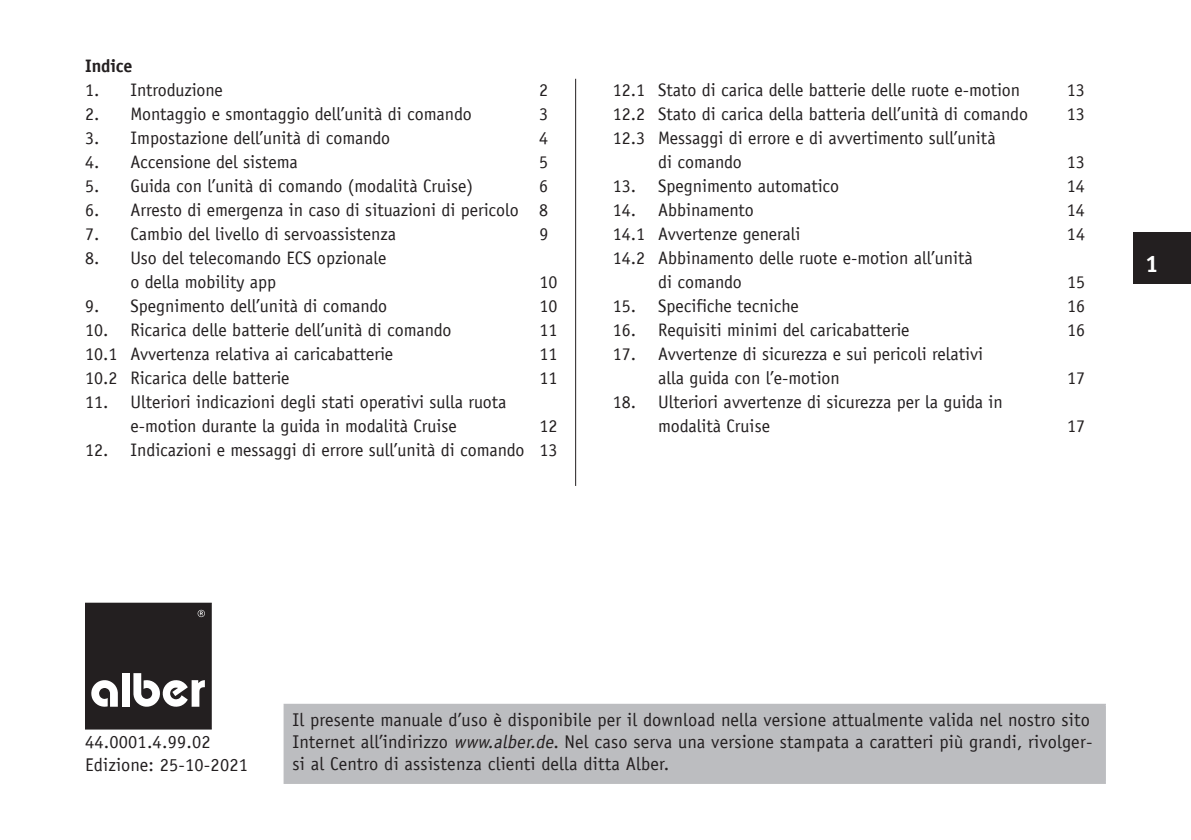
<style>
.page{position:relative;width:1191px;height:840px;background:#fff}
.page>*{position:absolute;margin:0;border:0;box-sizing:border-box;transform-origin:0 0}
.t1{font:700 24px "Officina Sans";color:#fff}
.t2{font:18.4px/22px "Officina Sans LT";letter-spacing:.01em;color:#231f20}
.t3{font:18px/24px "Officina Sans LT";color:#231f20}
.t4{font:700 18px "Officina Sans LT";color:#231f20}
.s1{font-style:italic}
</style>
<div class="page">
<div style="left:1133px;top:232px;width:58px;height:51px;background:#231f20"></div>
<div style="left:85px;top:603px;width:126px;height:125px;background:#231f20"></div>
<div style="left:85px;top:602px;width:127px;height:127px;border:1px solid #231f20"></div>
<svg style="left:91px;top:680px;width:27px;height:26px"></svg>
<div style="left:122px;top:672px;width:8px;height:34px;background:#fff"></div>
<svg style="left:133px;top:673px;width:72px;height:33px"></svg>
<svg style="left:198px;top:609px;width:7px;height:7px"></svg>
<div style="left:284px;top:704px;width:821px;height:78px;background:#bcbdc0"></div>
<hr style="left:283px;top:703px;width:823px;height:2px;background:#bcbdc0">
<hr style="left:283px;top:705px;width:2px;height:76px;background:#bcbdc0">
<hr style="left:1104px;top:705px;width:2px;height:76px;background:#bcbdc0">
<hr style="left:283px;top:781px;width:823px;height:2px;background:#bcbdc0">
<hr style="left:575px;top:79px;width:1px;height:406px;background:#231f20">
<p class="t4" style="left:85px;top:55px;width:49px">Indice</p>
<p class="t3" style="left:85px;top:78px;width:139px">1. Introduzione</p>
<p class="t3" style="left:539px;top:78px;width:10px">2</p>
<p class="t3" style="left:85px;top:102px;width:388px">2. Montaggio e smontaggio dell’unità di comando</p>
<p class="t3" style="left:539px;top:102px;width:10px">3</p>
<p class="t3" style="left:85px;top:126px;width:307px">3. Impostazione dell’unità di comando</p>
<p class="t3" style="left:539px;top:126px;width:10px">4</p>
<p class="t3" style="left:85px;top:150px;width:214px">4. Accensione del sistema</p>
<p class="t3" style="left:539px;top:150px;width:10px">5</p>
<p class="t3" style="left:85px;top:174px;width:389px">5. Guida con l’unità di comando (modalità Cruise)</p>
<p class="t3" style="left:539px;top:174px;width:10px">6</p>
<p class="t3" style="left:85px;top:198px;width:465px">6. Arresto di emergenza in caso di situazioni di pericolo 8</p>
<p class="t3" style="left:85px;top:222px;width:313px">7. Cambio del livello di servoassistenza</p>
<p class="t3" style="left:539px;top:222px;width:10px">9</p>
<p class="t3" style="left:131px;top:246px;width:257px;text-indent:-45px">8. Uso del telecomando ECS opzionale o della mobility app</p>
<p class="t3" style="left:539px;top:270px;width:19px">10</p>
<p class="t3" style="left:85px;top:294px;width:303px">9. Spegnimento dell’unità di comando</p>
<p class="t3" style="left:539px;top:294px;width:19px">10</p>
<p class="t3" style="left:85px;top:318px;width:368px">10. Ricarica delle batterie dell’unità di comando</p>
<p class="t3" style="left:539px;top:318px;width:19px">11</p>
<p class="t3" style="left:85px;top:342px;width:309px">10.1 Avvertenza relativa ai caricabatterie</p>
<p class="t3" style="left:539px;top:342px;width:19px">11</p>
<p class="t3" style="left:85px;top:366px;width:206px">10.2 Ricarica delle batterie</p>
<p class="t3" style="left:539px;top:366px;width:19px">11</p>
<p class="t3" style="left:85px;top:390px;width:423px;text-align:center">11. Ulteriori indicazioni degli stati operativi sulla ruota e-motion durante la guida in modalità Cruise</p>
<p class="t3" style="left:539px;top:414px;width:19px">12</p>
<p class="t3" style="left:85px;top:438px;width:474px">12. Indicazioni e messaggi di errore sull’unità di comando 13</p>
<p class="t3" style="left:613px;top:78px;width:409px">12.1 Stato di carica delle batterie delle ruote e-motion</p>
<p class="t3" style="left:1067px;top:78px;width:19px">13</p>
<p class="t3" style="left:613px;top:102px;width:417px">12.2 Stato di carica della batteria dell’unità di comando</p>
<p class="t3" style="left:1067px;top:102px;width:19px">13</p>
<p class="t3" style="left:658px;top:126px;width:339px;text-indent:-45px">12.3 Messaggi di errore e di avvertimento sull’unità di comando</p>
<p class="t3" style="left:1067px;top:150px;width:19px">13</p>
<p class="t3" style="left:613px;top:174px;width:228px">13. Spegnimento automatico</p>
<p class="t3" style="left:1067px;top:174px;width:19px">14</p>
<p class="t3" style="left:613px;top:198px;width:143px">14. Abbinamento</p>
<p class="t3" style="left:1067px;top:198px;width:19px">14</p>
<p class="t3" style="left:613px;top:222px;width:189px">14.1 Avvertenze generali</p>
<p class="t3" style="left:1067px;top:222px;width:19px">14</p>
<p class="t3" style="left:658px;top:246px;width:316px;text-indent:-45px">14.2 Abbinamento delle ruote e-motion all’unità di comando</p>
<p class="t3" style="left:1067px;top:270px;width:19px">15</p>
<p class="t3" style="left:613px;top:294px;width:187px">15. Specifiche tecniche</p>
<p class="t3" style="left:1067px;top:294px;width:19px">16</p>
<p class="t3" style="left:613px;top:318px;width:298px">16. Requisiti minimi del caricabatterie</p>
<p class="t3" style="left:1067px;top:318px;width:19px">16</p>
<p class="t3" style="left:658px;top:342px;width:326px;text-indent:-45px">17. Avvertenze di sicurezza e sui pericoli relativi alla guida con l’e-motion</p>
<p class="t3" style="left:1067px;top:366px;width:19px">17</p>
<p class="t3" style="left:658px;top:390px;width:346px;text-indent:-45px">18. Ulteriori avvertenze di sicurezza per la guida in modalità Cruise</p>
<p class="t3" style="left:1067px;top:414px;width:19px">17</p>
<h1 class="t1" style="left:1145px;top:249px;width:15px">1</h1>
<p class="t2" style="left:85px;top:730px;width:164px">44.0001.4.99.02<br>Edizione: 25-10-2021</p>
<p class="t2" style="left:292px;top:708px;width:801px">Il presente manuale d’uso è disponibile per il download nella versione attualmente valida nel nostro sito<br>Internet all’indirizzo <span class="s1">www.alber.de</span>. Nel caso serva una versione stampata a caratteri più grandi, rivolger&shy;si al Centro di assistenza clienti della ditta Alber.</p>
</div>
